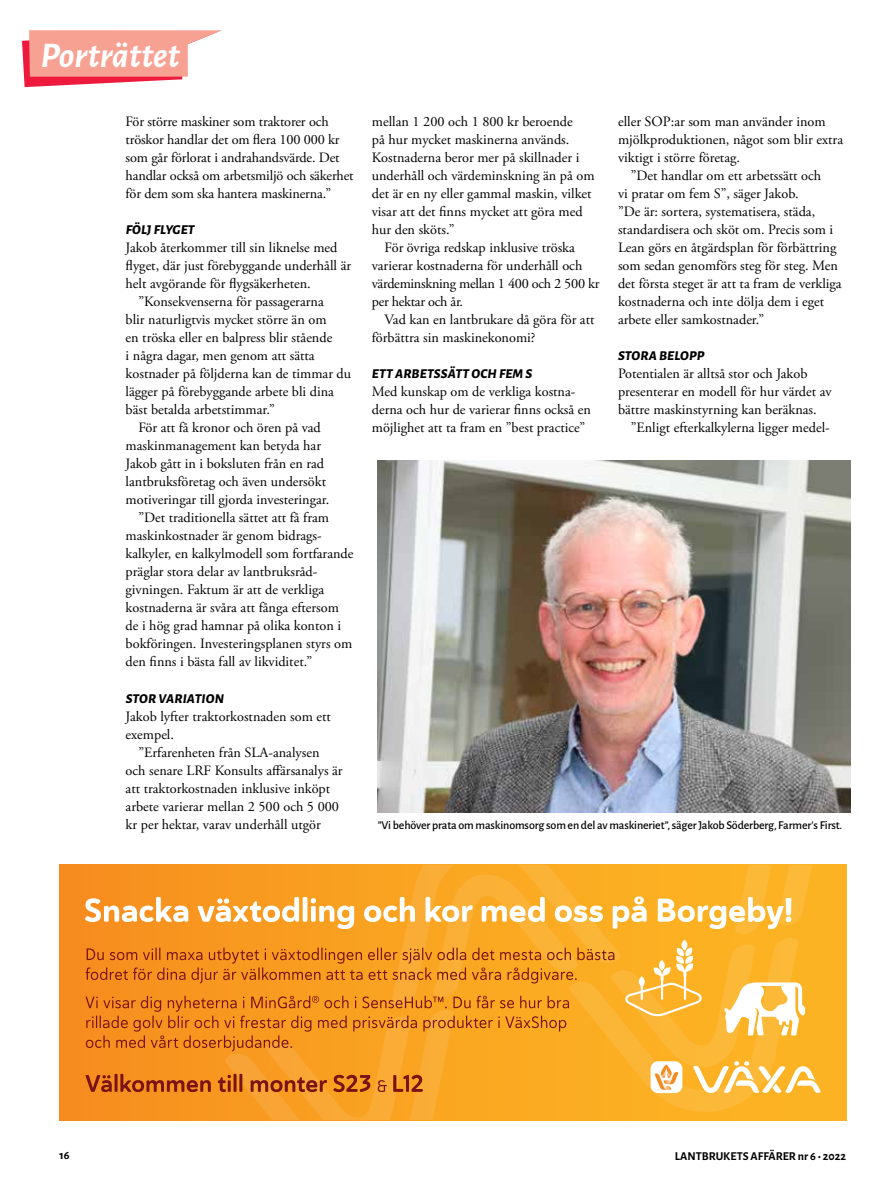
<style>
.page{position:relative;width:893px;height:1200px;background:#fff}
.page>*{position:absolute;margin:0;border:0;box-sizing:border-box;transform-origin:0 0}
.t1{font:italic 700 36px "Alegreya Sans";color:#fff}
.t2{font:14.25px/18px "Adobe Garamond Pro";color:#000}
.t3{font:italic 800 13.5px "Alegreya Sans";letter-spacing:.015em;color:#000}
.t4{font:500 12px "Alegreya Sans";letter-spacing:-.01em;color:#000}
.t5{font:700 12px "Alegreya Sans";color:#000}
</style>
<div class="page">
<svg style="left:22px;top:30px;width:200px;height:57px"></svg>
<img style="left:378px;top:460px;width:472px;height:352px">
<div style="left:60px;top:864px;width:786px;height:255px;background:#f68c1f"></div>
<svg style="left:85px;top:864px;width:761px;height:255px"></svg>
<h1 class="t1" style="left:40px;top:29px;width:141px">Porträttet</h1>
<p class="t2" style="left:126px;top:113px;width:230px">För större maskiner som traktorer och tröskor handlar det om flera 100 000 kr som går förlorat i andrahandsvärde. Det handlar också om arbetsmiljö och säkerhet för dem som ska hantera maskinerna.”</p>
<p class="t3" style="left:126px;top:219px;width:70px">FÖLJ FLYGET</p>
<p class="t2" style="left:126px;top:239px;width:213px">Jakob återkommer till sin liknelse med</p>
<p class="t2" style="left:126px;top:257px;width:227px">flyget, där just förebyggande underhåll är</p>
<p class="t2" style="left:126px;top:275px;width:187px">helt avgörande för flygsäkerheten.</p>
<p class="t2" style="left:138px;top:293px;width:187px">”Konsekvenserna för passagerarna</p>
<p class="t2" style="left:126px;top:311px;width:202px">blir naturligtvis mycket större än om</p>
<p class="t2" style="left:126px;top:329px;width:208px">en tröska eller en balpress blir stående</p>
<p class="t2" style="left:126px;top:347px;width:191px">i några dagar, men genom att sätta</p>
<p class="t2" style="left:126px;top:365px;width:227px">kostnader på följderna kan de timmar du</p>
<p class="t2" style="left:126px;top:383px;width:210px">lägger på förebyggande arbete bli dina</p>
<p class="t2" style="left:126px;top:401px;width:151px">bäst betalda arbetstimmar.”</p>
<p class="t2" style="left:138px;top:419px;width:184px">För att få kronor och ören på vad</p>
<p class="t2" style="left:126px;top:437px;width:197px">maskinmanagement kan betyda har</p>
<p class="t2" style="left:126px;top:455px;width:200px">Jakob gått in i boksluten från en rad</p>
<p class="t2" style="left:126px;top:473px;width:202px">lantbruksföretag och även undersökt</p>
<p class="t2" style="left:126px;top:491px;width:205px">motiveringar till gjorda investeringar.</p>
<p class="t2" style="left:138px;top:509px;width:192px">”Det traditionella sättet att få fram</p>
<p class="t2" style="left:126px;top:527px;width:198px">maskinkostnader är genom bidrags-</p>
<p class="t2" style="left:126px;top:545px;width:229px">kalkyler, en kalkylmodell som fortfarande</p>
<p class="t2" style="left:126px;top:563px;width:193px">präglar stora delar av lantbruksråd-</p>
<p class="t2" style="left:126px;top:581px;width:200px">givningen. Faktum är att de verkliga</p>
<p class="t2" style="left:126px;top:599px;width:215px">kostnaderna är svåra att fånga eftersom</p>
<p class="t2" style="left:126px;top:617px;width:217px">de i hög grad hamnar på olika konton i</p>
<p class="t2" style="left:126px;top:635px;width:228px">bokföringen. Investeringsplanen styrs om</p>
<p class="t2" style="left:126px;top:653px;width:188px">den finns i bästa fall av likviditet.”</p>
<p class="t3" style="left:126px;top:687px;width:100px">STOR VARIATION</p>
<p class="t2" style="left:126px;top:707px;width:207px">Jakob lyfter traktorkostnaden som ett exempel.</p>
<p class="t2" style="left:126px;top:743px;width:219px;text-indent:13px">”Erfarenheten från SLA-analysen och senare LRF Konsults affärsanalys är att traktorkostnaden inklusive inköpt arbete varierar mellan 2 500 och 5 000 kr per hektar, varav underhåll utgör</p>
<p class="t2" style="left:372px;top:113px;width:224px">mellan 1 200 och 1 800 kr beroende<br>på hur mycket maskinerna används.<br>Kostnaderna beror mer på skillnader i underhåll och värdeminskning än på om det är en ny eller gammal maskin, vilket visar att det finns mycket att göra med hur den sköts.”</p>
<p class="t2" style="left:372px;top:239px;width:229px;text-indent:13px">För övriga redskap inklusive tröska varierar kostnaderna för underhåll och värdeminskning mellan 1 400 och 2 500 kr per hektar och år.</p>
<p class="t2" style="left:372px;top:311px;width:224px;text-indent:13px">Vad kan en lantbrukare då göra för att förbättra sin maskinekonomi?</p>
<p class="t3" style="left:372px;top:363px;width:162px">ETT ARBETSSÄTT OCH FEM S</p>
<p class="t2" style="left:372px;top:383px;width:221px">Med kunskap om de verkliga kostna&shy;derna och hur de varierar finns också en möjlighet att ta fram en ”best practice”</p>
<p class="t2" style="left:618px;top:113px;width:209px">eller SOP:ar som man använder inom</p>
<p class="t2" style="left:618px;top:131px;width:227px">mjölkproduktionen, något som blir extra</p>
<p class="t2" style="left:618px;top:149px;width:124px">viktigt i större företag.</p>
<p class="t2" style="left:631px;top:167px;width:192px">”Det handlar om ett arbetssätt och</p>
<p class="t2" style="left:618px;top:185px;width:182px">vi pratar om fem S”, säger Jakob.</p>
<p class="t2" style="left:618px;top:203px;width:199px">”De är: sortera, systematisera, städa,</p>
<p class="t2" style="left:618px;top:221px;width:217px">standardisera och sköt om. Precis som i</p>
<p class="t2" style="left:618px;top:239px;width:220px">Lean görs en åtgärdsplan för förbättring</p>
<p class="t2" style="left:618px;top:257px;width:221px">som sedan genomförs steg för steg. Men</p>
<p class="t2" style="left:618px;top:275px;width:225px">det första steget är att ta fram de verkliga</p>
<p class="t2" style="left:618px;top:293px;width:208px">kostnaderna och inte dölja dem i eget</p>
<p class="t2" style="left:618px;top:311px;width:148px">arbete eller samkostnader.”</p>
<p class="t3" style="left:618px;top:345px;width:88px">STORA BELOPP</p>
<p class="t2" style="left:618px;top:365px;width:215px">Potentialen är alltså stor och Jakob presenterar en modell för hur värdet av bättre maskinstyrning kan beräknas.</p>
<p class="t2" style="left:631px;top:419px;width:201px">”Enligt efterkalkylerna ligger medel-</p>
<p class="t4" style="left:378px;top:816px;width:466px">”Vi behöver prata om maskinomsorg som en del av maskineriet”, säger Jakob Söderberg, Farmer’s First.</p>
<p class="t5" style="left:60px;top:1145px;width:12px">16</p>
<p class="t5" style="left:675px;top:1146px;width:173px">LANTBRUKETS AFFÄRER nr 6 • 2022</p>
</div>
